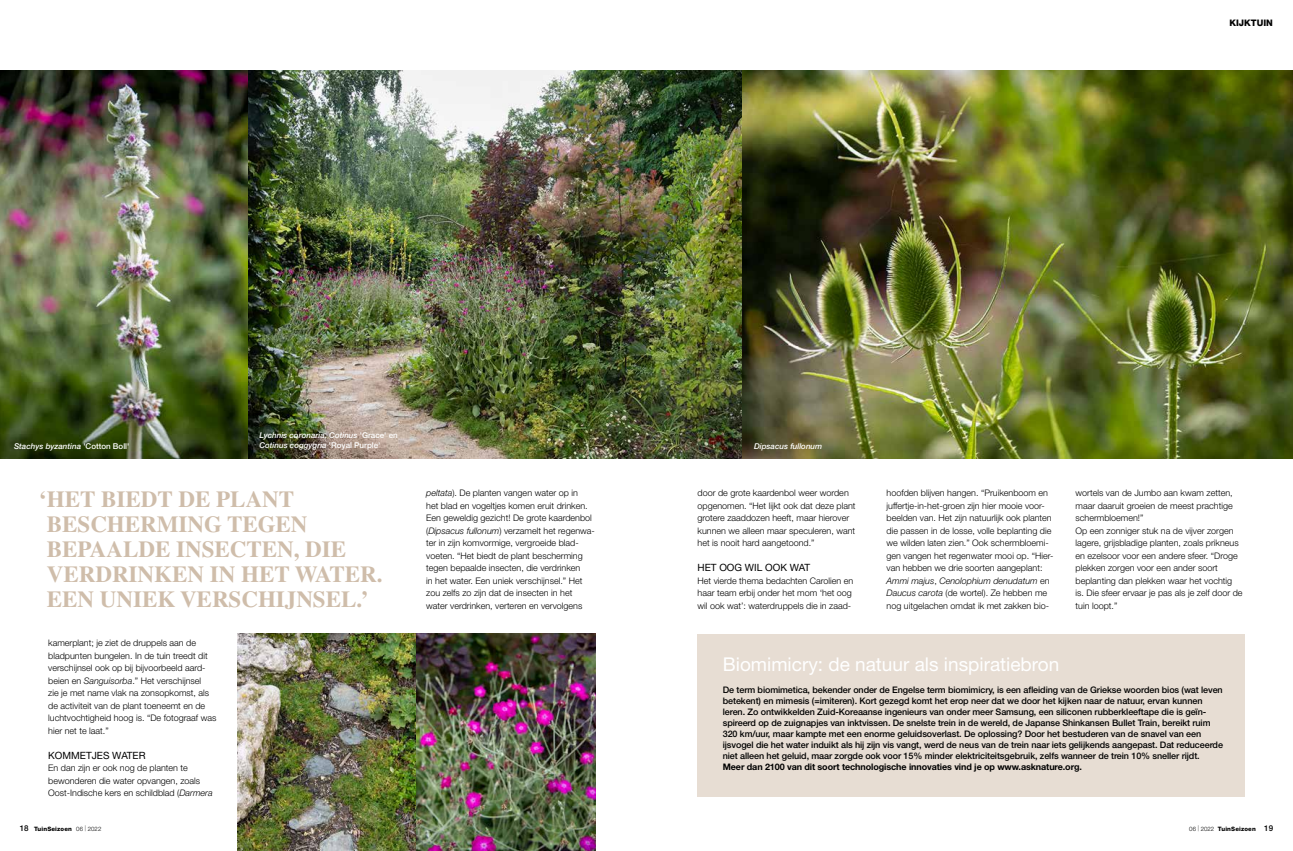
<style>
.page{position:relative;width:1293px;height:851px;background:#fff}
.page>*{position:absolute;margin:0;border:0;box-sizing:border-box;transform-origin:0 0}
.t1{font:700 23px/25px "Times LT Std";color:#cfbdaa}
.t2{font:19px "Helvetica Neue LT Std";color:#fff}
.t3{font:10px "Helvetica Neue LT Std";color:#000}
.t4{font:300 9px/12.5px "Helvetica Neue LT Std";color:#000}
.t5{font:500 9px/11px "Helvetica Neue LT Std";letter-spacing:-.01em;color:#000}
.t6{font:700 9px "Helvetica Neue LT Std";letter-spacing:-.01em;color:#000}
.t7{font:800 9px "Helvetica Neue LT Std";color:#000}
.t8{font:italic 500 8px/10px "Helvetica Neue LT Std";color:#fff}
.t9{font:800 6px "Helvetica Neue LT Std";letter-spacing:.025em;color:#000}
.s1{font-style:normal}
.s2{font-style:italic}
.s3{font-weight:500;font-size:8px}
.s4{font-weight:300}
.s5{font-weight:100}
</style>
<div class="page">
<div style="left:697px;top:633px;width:547px;height:163px;background:#e7ddd3"></div>
<img style="left:248px;top:71px;width:1045px;height:387px">
<img style="left:0;top:71px;width:248px;height:387px">
<img style="left:237px;top:633px;width:358px;height:217px">
<p class="t7" style="left:1229px;top:18px;width:45px">KIJKTUIN</p>
<p class="t8" style="left:14px;top:441px;width:117px">Stachys byzantina <span class="s1">'Cotton Boll'</span></p>
<p class="t8" style="left:259px;top:430px;width:140px">Lychnis coronaria, Cotinus <span class="s1">'Grace' en<br></span>Cotinus coggygria <span class="s1">'Royal Purple'</span></p>
<h1 class="t1" style="left:47px;top:486px;width:337px;text-indent:-8px">‘HET BIEDT DE PLANT<br>BESCHERMING TEGEN<br>BEPAALDE INSECTEN, DIE<br>VERDRINKEN IN HET WATER.<br>EEN UNIEK VERSCHIJNSEL.’</h1>
<p class="t4" style="left:48px;top:636px;width:170px">kamerplant; je ziet de druppels aan de bladpunten bungelen. In de tuin treedt dit verschijnsel ook op bij bijvoorbeeld aard&shy;beien en <span class="s2">Sanguisorba</span>.” Het verschijnsel<br>zie je met name vlak na zonsopkomst, als de activiteit van de plant toeneemt en de luchtvochtigheid hoog is. “De fotograaf was hier net te laat.”</p>
<p class="t3" style="left:48px;top:749px;width:99px">KOMMETJES WATER</p>
<p class="t4" style="left:48px;top:761px;width:166px">En dan zijn er ook nog de planten te bewonderen die water opvangen, zoals<br>Oost-Indische kers en schildblad (<span class="s2">Darmera</span></p>
<p class="t8" style="left:754px;top:441px;width:70px">Dipsacus fullonum</p>
<p class="t4" style="left:426px;top:486px;width:170px"><span class="s2">peltata</span>). De planten vangen water op in<br>het blad en vogeltjes komen eruit drinken.<br>Een geweldig gezicht! De grote kaardenbol (<span class="s2">Dipsacus fullonum</span>) verzamelt het regenwa&shy;ter in zijn komvormige, vergroeide blad&shy;voeten. “Het biedt de plant bescherming tegen bepaalde insecten, die verdrinken<br>in het water. Een uniek verschijnsel.” Het zou zelfs zo zijn dat de insecten in het water verdrinken, verteren en vervolgens</p>
<p class="t4" style="left:697px;top:486px;width:160px">door de grote kaardenbol weer worden opgenomen. “Het lijkt ook dat deze plant grotere zaaddozen heeft, maar hierover kunnen we alleen maar speculeren, want het is nooit hard aangetoond.”</p>
<p class="t3" style="left:697px;top:561px;width:114px">HET OOG WIL OOK WAT</p>
<p class="t4" style="left:697px;top:574px;width:157px">Het vierde thema bedachten Carolien en haar team erbij onder het mom ‘het oog wil ook wat’: waterdruppels die in zaad-</p>
<p class="t4" style="left:886px;top:486px;width:168px">hoofden blijven hangen. “Pruikenboom en juffertje-in-het-groen zijn hier mooie voor&shy;beelden van. Het zijn natuurlijk ook planten die passen in de losse, volle beplanting die we wilden laten zien.” Ook schermbloemi&shy;gen vangen het regenwater mooi op. “Hier&shy;van hebben we drie soorten aangeplant:<br><span class="s2">Ammi majus</span>, <span class="s2">Cenolophium denudatum</span> en <span class="s2">Daucus carota</span> (de wortel). Ze hebben me nog uitgelachen omdat ik met zakken bio-</p>
<p class="t4" style="left:1075px;top:486px;width:168px">wortels van de Jumbo aan kwam zetten, maar daaruit groeien de meest prachtige schermbloemen!”<br>Op een zonniger stuk na de vijver zorgen lagere, grijsbladige planten, zoals prikneus en ezelsoor voor een andere sfeer. “Droge plekken zorgen voor een ander soort beplanting dan plekken waar het vochtig is. Die sfeer ervaar je pas als je zelf door de tuin loopt.”</p>
<h2 class="t2" style="left:723px;top:652px;width:338px">Biomimicry: de natuur als inspiratiebron</h2>
<p class="t5" style="left:723px;top:684px;width:502px">De term biomimetica, bekender onder de Engelse term biomimicry, is een afleiding van de Griekse woorden bios (wat leven betekent) en mimesis (=imiteren). Kort gezegd komt het erop neer dat we door het kijken naar de natuur, ervan kunnen leren. Zo ontwikkelden Zuid-Koreaanse ingenieurs van onder meer Samsung, een siliconen rubberkleeftape die is geïn&shy;spireerd op de zuignapjes van inktvissen. De snelste trein in de wereld, de Japanse Shinkansen Bullet Train, bereikt ruim 320 km/uur, maar kampte met een enorme geluidsoverlast. De oplossing? Door het bestuderen van de snavel van een ijsvogel die het water induikt als hij zijn vis vangt, werd de neus van de trein naar iets gelijkends aangepast. Dat reduceerde niet alleen het geluid, maar zorgde ook voor 15% minder elektriciteitsgebruik, zelfs wanneer de trein 10% sneller rijdt.</p>
<p class="t6" style="left:723px;top:761px;width:361px">Meer dan 2100 van dit soort technologische innovaties vind je op www.asknature.org.</p>
<p class="t9" style="left:20px;top:825px;width:83px"><span class="s3">18</span> TuinSeizoen <span class="s4">06</span> <span class="s5">|</span> <span class="s4">2022</span></p>
<p class="t9" style="left:1189px;top:825px;width:85px"><span class="s4">06</span> <span class="s5">|</span> <span class="s4">2022</span> TuinSeizoen <span class="s3">19</span></p>
</div>
